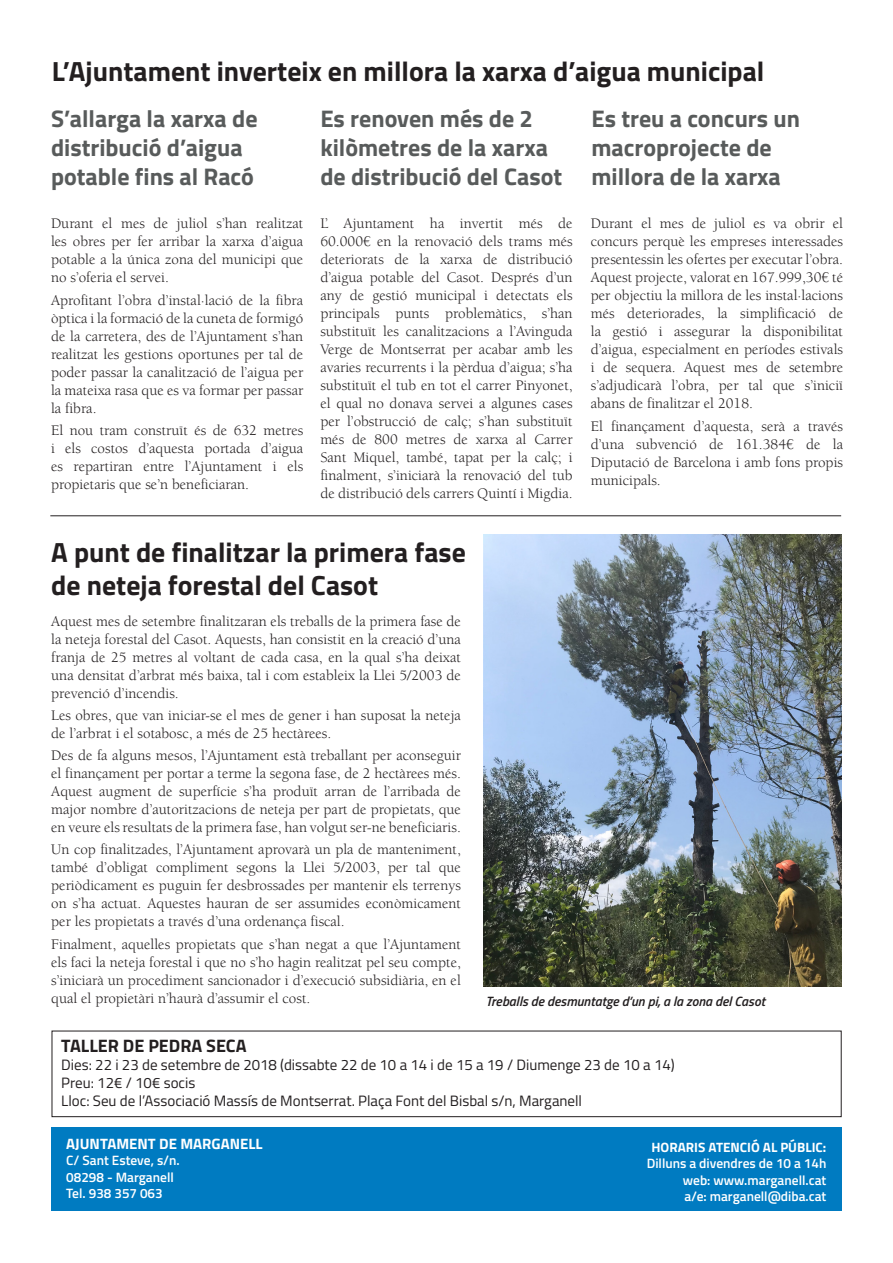
<style>
.page{position:relative;width:893px;height:1263px;background:#fff}
.page>*{position:absolute;margin:0;border:0;box-sizing:border-box;transform-origin:0 0}
.t1{font:700 27.75px "Titillium Web";color:#231f20}
.t2{font:700 24px/28.8px "Titillium Web";color:#585b5b}
.t3{font:700 18px "Titillium Web";color:#231f20}
.t4{font:15px/18px "Berkeley";color:#231f20;text-align:justify}
.t5{font:15px "Titillium Web";color:#231f20}
.t6{font:700 15px "Titillium Web";color:#fff}
.t7{font:600 13.5px "Titillium Web";color:#fff}
.t8{font:italic 600 13.5px "Titillium Web";color:#231f20}
.t9{font:700 13.5px "Titillium Web";color:#fff}
</style>
<div class="page">
<div style="left:51px;top:1127px;width:791px;height:84px;background:#007bc1"></div>
<hr style="left:50px;top:515px;width:791px;height:1px;background:#231f20">
<img style="left:484px;top:534px;width:358px;height:452px">
<div style="left:52px;top:1031px;width:790px;height:86px;border:1px solid #231f20"></div>
<p class="t1" style="left:52px;top:50px;width:714px">L’Ajuntament inverteix en millora la xarxa d’aigua municipal</p>
<p class="t2" style="left:320px;top:103px;width:243px">Es renoven més de 2 kilòmetres de la xarxa de distribució del Casot</p>
<p class="t2" style="left:51px;top:103px;width:208px">S’allarga la xarxa de distribució d’aigua potable fins al Racó</p>
<p class="t2" style="left:591px;top:103px;width:210px">Es treu a concurs un macroprojecte de millora de la xarxa</p>
<p class="t4" style="left:51px;top:215px;width:254px">Durant el mes de juliol s’han realitzat les obres per fer arribar la xarxa d’aigua potable a la única zona del municipi que no s’oferia el servei.</p>
<p class="t4" style="left:51px;top:291px;width:254px">Aprofitant l’obra d’instal·lació de la fibra òptica i la formació de la cuneta de formigó de la carretera, des de l’Ajuntament s’han realitzat les gestions oportunes per tal de poder passar la canalització de l’aigua per la mateixa rasa que es va formar per passar la fibra.</p>
<p class="t4" style="left:51px;top:421px;width:254px">El nou tram construït és de 632 metres i els costos d’aquesta portada d’aigua es repartiran entre l’Ajuntament i els propietaris que se’n beneficiaran.</p>
<p class="t4" style="left:320px;top:215px;width:254px">L’ Ajuntament ha invertit més de 60.000€ en la renovació dels trams més deteriorats de la xarxa de distribució d’aigua potable del Casot. Després d’un any de gestió municipal i detectats els principals punts problemàtics, s’han substituït les canalitzacions a l’Avinguda Verge de Montserrat per acabar amb les avaries recurrents i la pèrdua d’aigua; s’ha substituït el tub en tot el carrer Pinyonet, el qual no donava servei a algunes cases per l’obstrucció de calç; s’han substituït més de 800 metres de xarxa al Carrer Sant Miquel, també, tapat per la calç; i finalment, s’iniciarà la renovació del tub de distribució dels carrers Quintí i Migdia.</p>
<p class="t4" style="left:591px;top:215px;width:254px">Durant el mes de juliol es va obrir el concurs perquè les empreses interessades presentessin les ofertes per executar l’obra.<br>Aquest projecte, valorat en 167.999,30€ té per objectiu la millora de les instal·lacions més deteriorades, la simplificació de la gestió i assegurar la disponibilitat d’aigua, especialment en períodes estivals i de sequera. Aquest mes de setembre s’adjudicarà l’obra, per tal que s’iniciï abans de finalitzar el 2018.</p>
<p class="t4" style="left:591px;top:417px;width:254px">El finançament d’aquesta, serà a través d’una subvenció de 161.384€ de la Diputació de Barcelona i amb fons propis municipals.</p>
<p class="t1" style="left:51px;top:531px;width:416px">A punt de finalitzar la primera fase</p>
<p class="t1" style="left:51px;top:564px;width:328px">de neteja forestal del Casot</p>
<p class="t4" style="left:51px;top:612px;width:411px">Aquest mes de setembre finalitzaran els treballs de la primera fase de la neteja forestal del Casot. Aquests, han consistit en la creació d’una franja de 25 metres al voltant de cada casa, en la qual s’ha deixat una densitat d’arbrat més baixa, tal i com estableix la Llei 5/2003 de prevenció d’incendis.</p>
<p class="t4" style="left:51px;top:706px;width:411px">Les obres, que van iniciar-se el mes de gener i han suposat la neteja de l’arbrat i el sotabosc, a més de 25 hectàrees.</p>
<p class="t4" style="left:51px;top:747px;width:411px">Des de fa alguns mesos, l’Ajuntament està treballant per aconseguir el finançament per portar a terme la segona fase, de 2 hectàrees més.<br>Aquest augment de superfície s’ha produït arran de l’arribada de major nombre d’autoritzacions de neteja per part de propietats, que en veure els resultats de la primera fase, han volgut ser-ne beneficiaris.</p>
<p class="t4" style="left:51px;top:841px;width:411px">Un cop finalitzades, l’Ajuntament aprovarà un pla de manteniment, també d’obligat compliment segons la Llei 5/2003, per tal que periòdicament es puguin fer desbrossades per mantenir els terrenys on s’ha actuat. Aquestes hauran de ser assumides econòmicament per les propietats a través d’una ordenança fiscal.</p>
<p class="t4" style="left:51px;top:935px;width:411px">Finalment, aquelles propietats que s’han negat a que l’Ajuntament els faci la neteja forestal i que no s’ho hagin realitzat pel seu compte, s’iniciarà un procediment sancionador i d’execució subsidiària, en el qual el propietàri n’haurà d’assumir el cost.</p>
<p class="t3" style="left:61px;top:1032px;width:187px">TALLER DE PEDRA SECA</p>
<p class="t5" style="left:61px;top:1054px;width:615px">Dies: 22 i 23 de setembre de 2018 (dissabte 22 de 10 a 14 i de 15 a 19 / Diumenge 23 de 10 a 14)</p>
<p class="t5" style="left:61px;top:1072px;width:136px">Preu: 12€ / 10€ socis</p>
<p class="t5" style="left:61px;top:1090px;width:522px">Lloc: Seu de l’Associació Massís de Montserrat. Plaça Font del Bisbal s/n, Marganell</p>
<p class="t8" style="left:486px;top:991px;width:281px">Treballs de desmuntatge d’un pi, a la zona del Casot</p>
<p class="t6" style="left:66px;top:1132px;width:198px">AJUNTAMENT DE MARGANELL</p>
<p class="t7" style="left:66px;top:1150px;width:115px">C/ Sant Esteve, s/n.</p>
<p class="t7" style="left:66px;top:1167px;width:109px">08298 - Marganell</p>
<p class="t7" style="left:66px;top:1183px;width:98px">Tel. 938 357 063</p>
<p class="t9" style="left:651px;top:1137px;width:176px">HORARIS ATENCIÓ AL PÚBLIC:</p>
<p class="t7" style="left:647px;top:1153px;width:181px">Dilluns a divendres de 10 a 14h</p>
<p class="t7" style="left:683px;top:1170px;width:145px">web: www.marganell.cat</p>
<p class="t7" style="left:684px;top:1186px;width:144px">a/e: marganell@diba.cat</p>
</div>
